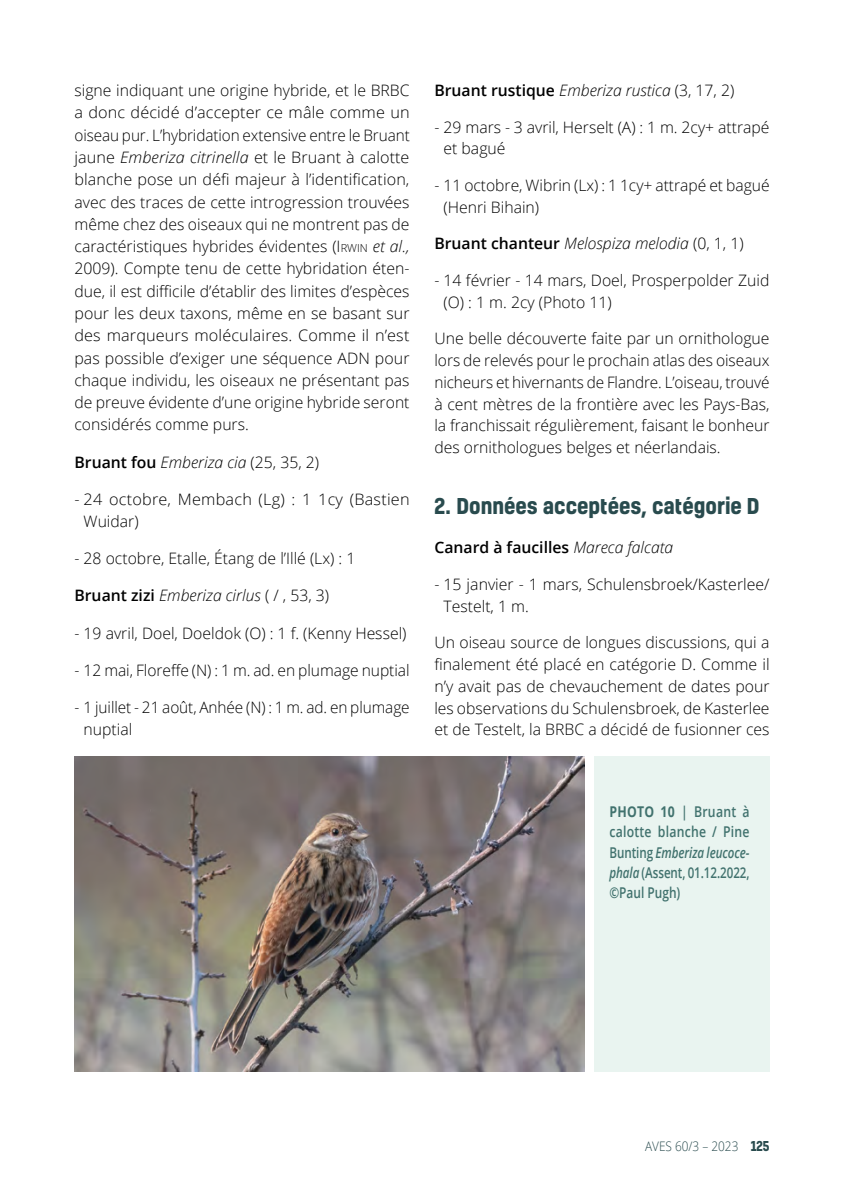
<style>
.page{position:relative;width:844px;height:1191px;background:#fff}
.page>*{position:absolute;margin:0;border:0;box-sizing:border-box;transform-origin:0 0}
.t1{font:700 21px "Kelson";color:#294b4e;scale:.95 1}
.t2{font:300 15.75px/22.2px "Open Sans";color:#000}
.t3{font:italic 300 15.75px "Open Sans";color:#000}
.t4{font:600 15.75px "Open Sans";color:#000}
.t5{font:600 14.88px/20.1px "Open Sans";letter-spacing:.02em;color:#41726e;text-align:justify;scale:.82 1}
.t6{font:300 13.12px "Open Sans";color:#294b4e;scale:.9 1}
.s1{font-style:italic}
.s2{font-style:inherit}
.s3{font-size:11.03px}
.s4{font-weight:600;font-style:normal}
.s5{font-style:normal}
.s6{font-weight:300;font-style:italic}
.s7{font-weight:700}
.s8{font-family:"Kelson";font-weight:700}
</style>
<div class="page">
<div style="left:594px;top:756px;width:175px;height:315px;background:#e9f4f0"></div>
<img style="left:74px;top:756px;width:510px;height:315px">
<p class="t2" style="left:74px;top:79px;width:337px;text-align:justify">signe indiquant une origine hybride, et le BRBC a donc décidé d’accepter ce mâle comme un oiseau pur. L’hybridation extensive entre le Bruant jaune <span class="s1">Emberiza citrinella</span> et le Bruant à calotte blanche pose un défi majeur à l’identification, avec des traces de cette introgression trouvées même chez des oiseaux qui ne montrent pas de caractéristiques hybrides évidentes (<span class="s2">I</span> <span class="s3">RWIN</span> <span class="s1">et al., </span>2009). Compte tenu de cette hybridation éten&shy;due, il est difficile d’établir des limites d’espèces pour les deux taxons, même en se basant sur des marqueurs moléculaires. Comme il n’est pas possible d’exiger une séquence ADN pour chaque individu, les oiseaux ne présentant pas de preuve évidente d’une origine hybride seront considérés comme purs.</p>
<p class="t3" style="left:74px;top:451px;width:246px"><span class="s4">Bruant fou</span> Emberiza cia <span class="s5">(25, 35, 2)</span></p>
<p class="t2" style="left:84px;top:487px;width:327px;text-indent:-9px">- 24 octobre, Membach (Lg) : 1 1cy (Bastien<br>Wuidar)</p>
<p class="t2" style="left:74px;top:547px;width:282px">- 28 octobre, Etalle, Étang de l’Illé (Lx) : 1</p>
<p class="t3" style="left:74px;top:585px;width:256px"><span class="s4">Bruant zizi</span> Emberiza cirlus <span class="s5">( / , 53, 3)</span></p>
<p class="t2" style="left:74px;top:621px;width:333px">- 19 avril, Doel, Doeldok (O) : 1 f. (Kenny Hessel)</p>
<p class="t2" style="left:74px;top:658px;width:336px">- 12 mai, Floreffe (N) : 1 m. ad. en plumage nuptial</p>
<p class="t2" style="left:84px;top:695px;width:327px;text-indent:-9px">- 1 juillet - 21 août, Anhée (N) : 1 m. ad. en plumage nuptial</p>
<p class="t3" style="left:434px;top:80px;width:301px"><span class="s4">Bruant rustique</span> Emberiza rustica <span class="s5">(3, 17, 2)</span></p>
<p class="t2" style="left:443px;top:116px;width:327px;line-height:21.7px;text-indent:-9px">- 29 mars - 3 avril, Herselt (A) : 1 m. 2cy+ attrapé et bagué</p>
<p class="t2" style="left:443px;top:174px;width:327px;line-height:21.7px;text-indent:-9px">- 11 octobre, Wibrin (Lx) : 1 1cy+ attrapé et bagué (Henri Bihain)</p>
<p class="t3" style="left:434px;top:233px;width:310px"><span class="s4">Bruant chanteur</span> Melospiza melodia <span class="s5">(0, 1, 1)</span></p>
<p class="t2" style="left:443px;top:269px;width:327px;line-height:21.7px;text-indent:-9px">- 14 février - 14 mars, Doel, Prosperpolder Zuid (O) : 1 m. 2cy (Photo 11)</p>
<p class="t2" style="left:434px;top:327px;width:336px;line-height:21.7px;text-align:justify">Une belle découverte faite par un ornithologue lors de relevés pour le prochain atlas des oiseaux nicheurs et hivernants de Flandre. L’oiseau, trouvé à cent mètres de la frontière avec les Pays-Bas, la franchissait régulièrement, faisant le bonheur des ornithologues belges et néerlandais.</p>
<h1 class="t1" style="left:434px;top:491px;width:344px">2. Données acceptées, catégorie D</h1>
<p class="t4" style="left:434px;top:537px;width:240px">Canard à faucilles <span class="s6">Mareca falcata</span></p>
<p class="t2" style="left:443px;top:573px;width:327px;line-height:21.7px;text-indent:-9px">- 15 janvier - 1 mars, Schulensbroek/Kasterlee/<br>Testelt, 1 m.</p>
<p class="t2" style="left:434px;top:631px;width:336px;line-height:21.7px;text-align:justify">Un oiseau source de longues discussions, qui a finalement été placé en catégorie D. Comme il n’y avait pas de chevauchement de dates pour les observations du Schulensbroek, de Kasterlee et de Testelt, la BRBC a décidé de fusionner ces</p>
<p class="t5" style="left:609px;top:801px;width:172px"><span class="s7">PHOTO 10</span> | Bruant à calotte blanche / Pine Bunting <span class="s1">Emberiza leucoce&shy;phala</span> (Assent, 01.12.2022, ©Paul Pugh)</p>
<p class="t6" style="left:645px;top:1137px;width:140px">AVES 60/3 – 2023 <span class="s8">125</span></p>
</div>
